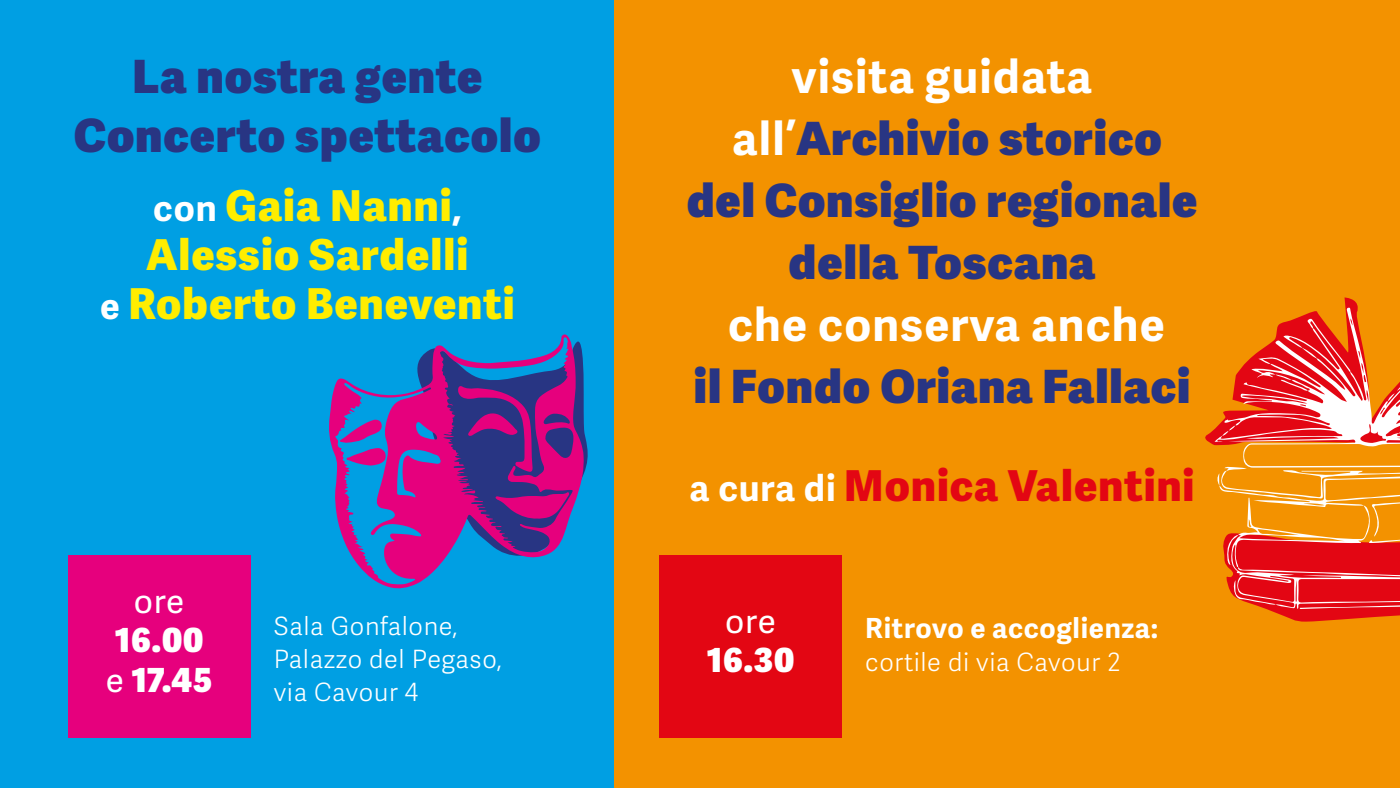
<style>
.page{position:relative;width:1400px;height:788px;background:#fff}
.page>*{position:absolute;margin:0;border:0;box-sizing:border-box;transform-origin:0 0}
.t1{font:800 45.85px/62.1px "Adelle Sans Devanagari";letter-spacing:.025em;color:#283583;text-align:center}
.t2{font:700 45.85px "Adelle Sans Devanagari";letter-spacing:.025em;color:#fff}
.t3{font:800 42.52px/49.1px "Adelle Sans Devanagari";letter-spacing:.025em;color:#ffed00;text-align:center}
.t4{font:800 42.52px "Adelle Sans Devanagari";letter-spacing:.025em;color:#e30613}
.t5{font:800 33.25px/39.3px "Adelle Sans Devanagari";letter-spacing:.025em;color:#fff}
.t6{font:33.25px "Adelle Sans Devanagari";letter-spacing:.02em;color:#fff}
.t7{font:700 27.74px "Adelle Sans Devanagari";letter-spacing:.025em;color:#fff}
.t8{font:300 25.2px/32.7px "Adelle Sans Devanagari";letter-spacing:.025em;color:#fff}
.s1{font-weight:700;font-size:36.05px;color:#fff}
.s2{font-weight:400}
.s3{font-weight:700;color:#fff}
</style>
<div class="page">
<div style="left:0;top:0;width:788px;height:788px;background:#009fe3"></div>
<div style="left:615px;top:0;width:785px;height:788px;background:#f39200"></div>
<svg style="left:329px;top:378px;width:115px;height:211px"></svg>
<svg style="left:405px;top:334px;width:183px;height:226px"></svg>
<svg style="left:340px;top:419px;width:46px;height:46px"></svg>
<svg style="left:1205px;top:297px;width:195px;height:324px"></svg>
<div style="left:659px;top:555px;width:183px;height:182px;background:#e30613"></div>
<div style="left:68px;top:555px;width:182px;height:182px;background:#e6007d"></div>
<p class="t1" style="left:74px;top:47px;width:468px;line-height:59.5px">La nostra gente<br>Concerto spettacolo</p>
<p class="t3" style="left:100px;top:182px;width:416px"><span class="s1">con</span> Gaia Nanni<span class="s1">,<br></span>Alessio Sardelli<br><span class="s1">e</span> Roberto Beneventi</p>
<p class="t6" style="left:134px;top:576px;width:52px">ore</p>
<p class="t5" style="left:106px;top:621px;width:108px">16.00 <span class="s2">e</span> 17.45</p>
<p class="t8" style="left:274px;top:611px;width:230px">Sala Gonfalone,<br>Palazzo del Pegaso, via Cavour 4</p>
<p class="t1" style="left:687px;top:46px;width:512px"><span class="s3">visita guidata all’</span>Archivio storico<br>del Consiglio regionale della Toscana</p>
<p class="t2" style="left:728px;top:298px;width:438px">che conserva anche</p>
<p class="t1" style="left:694px;top:356px;width:498px">il Fondo Oriana Fallaci</p>
<p class="t4" style="left:690px;top:461px;width:506px"><span class="s1">a cura di</span> Monica Valentini</p>
<p class="t6" style="left:725px;top:596px;width:52px">ore</p>
<p class="t5" style="left:707px;top:641px;width:89px">16.30</p>
<p class="t7" style="left:865px;top:612px;width:295px">Ritrovo e accoglienza:</p>
<p class="t8" style="left:865px;top:647px;width:257px">cortile di via Cavour 2</p>
</div>
